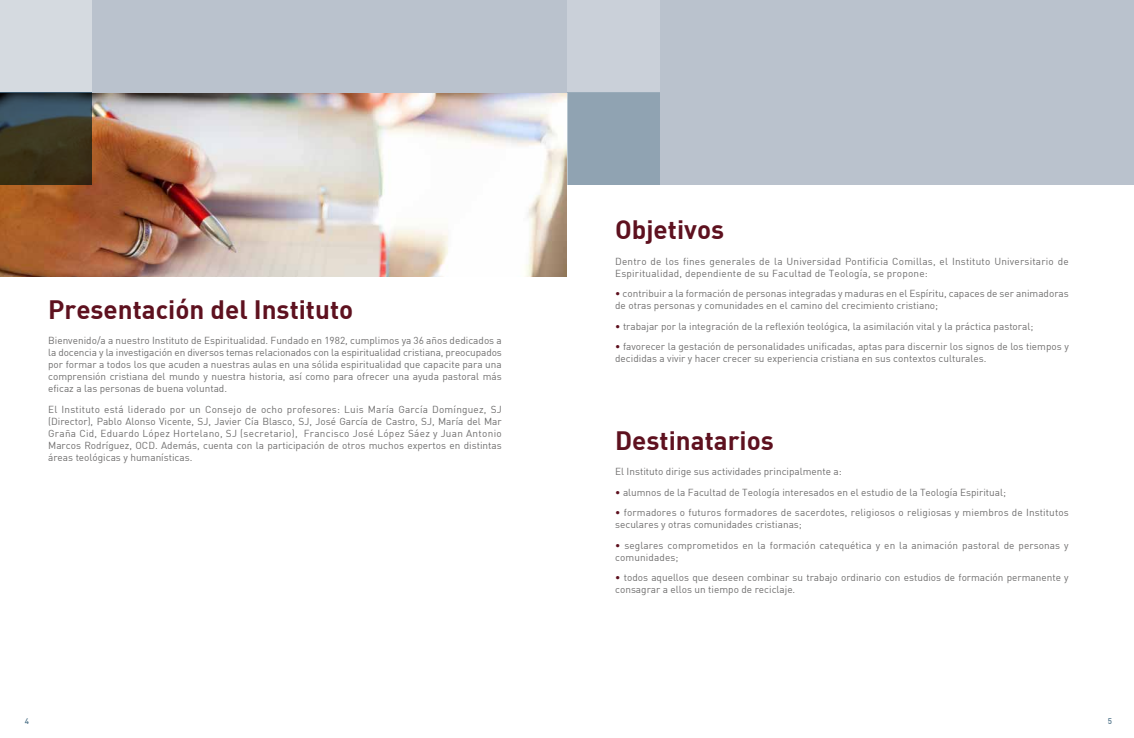
<style>
.page{position:relative;width:1134px;height:738px;background:#fff}
.page>*{position:absolute;margin:0;border:0;box-sizing:border-box;transform-origin:0 0}
.t1{font:26px "DIN Bold";color:#5e111f}
.t2{font:10px/12px "DIN";color:#706f6f}
.t3{font:10px/12px "DIN";letter-spacing:.02em;color:#706f6f}
.t4{font:500 8px "DIN";color:#50748a}
.s1{color:#5e111f}
</style>
<div class="page">
<img style="left:0;top:92px;width:567px;height:184px">
<div style="left:0;top:0;width:567px;height:92px;background:#bac2cd"></div>
<div style="left:0;top:0;width:92px;height:92px;background:#d5dae0"></div>
<svg style="left:0;top:92px;width:92px;height:92px;background:#383a2e"></svg>
<div style="left:568px;top:0;width:566px;height:184px;background:#bac2cd"></div>
<div style="left:567px;top:0;width:92px;height:92px;background:#cad0d9"></div>
<div style="left:567px;top:92px;width:92px;height:92px;background:#90a3b2"></div>
<h1 class="t1" style="left:48px;top:292px;width:307px">Presentación del Instituto</h1>
<p class="t2" style="left:48px;top:334px;width:455px;text-align:justify">Bienvenido/a a nuestro Instituto de Espiritualidad. Fundado en 1982, cumplimos ya 36 años dedicados a la docencia y la investigación en diversos temas relacionados con la espiritualidad cristiana, preocupados por formar a todos los que acuden a nuestras aulas en una sólida espiritualidad que capacite para una comprensión cristiana del mundo y nuestra historia, así como para ofrecer una ayuda pastoral más eficaz a las personas de buena voluntad.</p>
<p class="t2" style="left:48px;top:402px;width:455px;text-align:justify">El Instituto está liderado por un Consejo de ocho profesores: Luis María García Domínguez, SJ (Director), Pablo Alonso Vicente, SJ, Javier Cía Blasco, SJ, José García de Castro, SJ, María del Mar Graña Cid, Eduardo López Hortelano, SJ (secretario), Francisco José López Sáez y Juan Antonio Marcos Rodríguez, OCD. Además, cuenta con la participación de otros muchos expertos en distintas áreas teológicas y humanísticas.</p>
<h1 class="t1" style="left:615px;top:213px;width:110px">Objetivos</h1>
<p class="t3" style="left:615px;top:255px;width:455px">Dentro de los fines generales de la Universidad Pontificia Comillas, el Instituto Universitario de<br>Espiritualidad, dependiente de su Facultad de Teología, se propone:</p>
<p class="t2" style="left:615px;top:287px;width:455px"><span class="s1">•</span> contribuir a la formación de personas integradas y maduras en el Espíritu, capaces de ser animadoras de otras personas y comunidades en el camino del crecimiento cristiano;</p>
<p class="t2" style="left:615px;top:320px;width:420px"><span class="s1">•</span> trabajar por la integración de la reflexión teológica, la asimilación vital y la práctica pastoral;</p>
<p class="t2" style="left:615px;top:340px;width:455px"><span class="s1">•</span> favorecer la gestación de personalidades unificadas, aptas para discernir los signos de los tiempos y decididas a vivir y hacer crecer su experiencia cristiana en sus contextos culturales.</p>
<h1 class="t1" style="left:615px;top:423px;width:160px">Destinatarios</h1>
<p class="t2" style="left:615px;top:465px;width:228px">El Instituto dirige sus actividades principalmente a:</p>
<p class="t2" style="left:615px;top:485px;width:392px"><span class="s1">•</span> alumnos de la Facultad de Teología interesados en el estudio de la Teología Espiritual;</p>
<p class="t2" style="left:615px;top:506px;width:455px"><span class="s1">•</span> formadores o futuros formadores de sacerdotes, religiosos o religiosas y miembros de Institutos seculares y otras comunidades cristianas;</p>
<p class="t2" style="left:615px;top:538px;width:455px"><span class="s1">•</span> seglares comprometidos en la formación catequética y en la animación pastoral de personas y comunidades;</p>
<p class="t2" style="left:615px;top:571px;width:455px"><span class="s1">•</span> todos aquellos que deseen combinar su trabajo ordinario con estudios de formación permanente y consagrar a ellos un tiempo de reciclaje.</p>
<p class="t4" style="left:25px;top:715px;width:6px">4</p>
<p class="t4" style="left:1108px;top:715px;width:6px">5</p>
</div>
